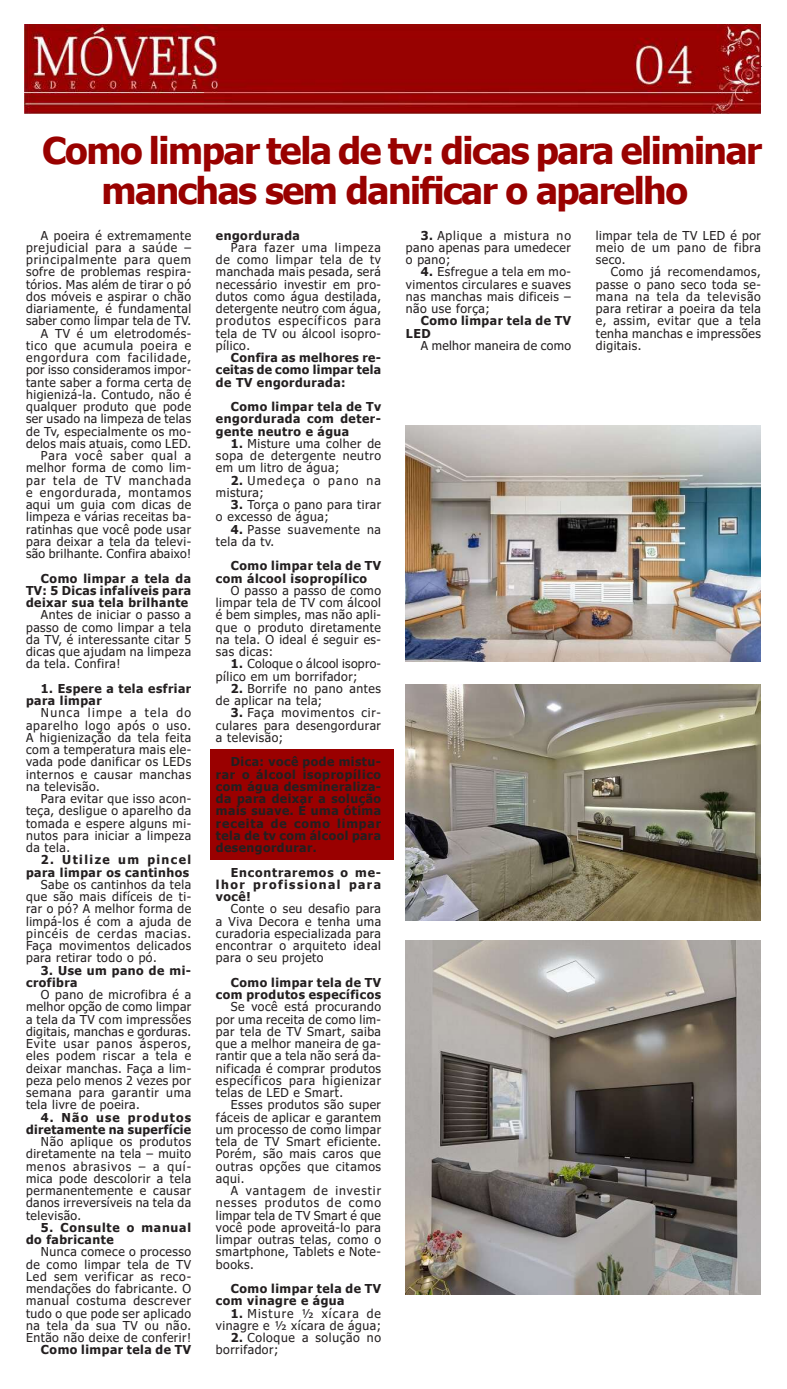
<style>
.page{position:relative;width:787px;height:1389px;background:#fff}
.page>*{position:absolute;margin:0;border:0;box-sizing:border-box;transform-origin:0 0}
.t1{font:700 36.75px/40.2px "Tahoma";letter-spacing:-.04em;color:#990100;text-align:center}
.t2{font:12.25px/12.2px "Tahoma";letter-spacing:.04em;color:#231f20;text-align:justify}
.t3{font:700 12.25px/12.2px "Tahoma";letter-spacing:.04em;color:#231f20;text-align:justify}
.t4{font:700 12.25px/12.2px "Tahoma";letter-spacing:.065em;color:#231f20}
.t5{font:12.25px/12.2px "Tahoma";letter-spacing:.06em;color:#231f20}
.t6{font:12.25px/12.2px "Tahoma";letter-spacing:.1em;color:#231f20}
.s1{font-weight:700}
</style>
<div class="page">
<img style="left:25px;top:25px;width:735px;height:89px">
<div style="left:210px;top:749px;width:183px;height:111px;background:#9a0000"></div>
<img style="left:406px;top:425px;width:354px;height:236px">
<img style="left:406px;top:685px;width:354px;height:235px">
<img style="left:406px;top:940px;width:354px;height:355px">
<h1 class="t1" style="left:42px;top:132px;width:721px">Como limpar tela de tv: dicas para eliminar manchas sem danificar o aparelho</h1>
<p class="t2" style="left:26px;top:230px;width:166px;text-align:right">A poeira é extremamente prejudicial para a saúde – principalmente para quem sofre de problemas respira&shy;tórios. Mas além de tirar o pó dos móveis e aspirar o chão diariamente, é fundamental saber como limpar tela de TV.<br>A TV é um eletrodomés&shy;tico que acumula poeira e engordura com facilidade, por isso consideramos impor&shy;tante saber a forma certa de higienizá-la. Contudo, não é qualquer produto que pode ser usado na limpeza de telas de Tv, especialmente os mo&shy;delos mais atuais, como LED.<br>Para você saber qual a melhor forma de como lim&shy;par tela de TV manchada e engordurada, montamos aqui um guia com dicas de limpeza e várias receitas ba&shy;ratinhas que você pode usar para deixar a tela da televi&shy;são brilhante. Confira abaixo!</p>
<p class="t3" style="left:26px;top:573px;width:166px;text-indent:15px">Como limpar a tela da TV: 5 Dicas infalíveis para deixar sua tela brilhante</p>
<p class="t2" style="left:26px;top:609px;width:166px;text-indent:15px">Antes de iniciar o passo a passo de como limpar a tela da TV, é interessante citar 5 dicas que ajudam na limpeza da tela. Confira!</p>
<p class="t3" style="left:26px;top:683px;width:166px;text-indent:15px">1. Espere a tela esfriar para limpar</p>
<p class="t2" style="left:26px;top:707px;width:166px;text-indent:15px">Nunca limpe a tela do aparelho logo após o uso.<br>A higienização da tela feita com a temperatura mais ele&shy;vada pode danificar os LEDs internos e causar manchas na televisão.</p>
<p class="t2" style="left:26px;top:793px;width:166px;text-indent:15px">Para evitar que isso acon&shy;teça, desligue o aparelho da tomada e espere alguns mi&shy;nutos para iniciar a limpeza da tela.</p>
<p class="t3" style="left:26px;top:854px;width:166px;text-align:right">2. Utilize um pincel para limpar os cantinhos</p>
<p class="t2" style="left:26px;top:879px;width:166px;text-indent:15px">Sabe os cantinhos da tela que são mais difíceis de ti&shy;rar o pó? A melhor forma de limpá-los é com a ajuda de pincéis de cerdas macias.<br>Faça movimentos delicados para retirar todo o pó.</p>
<p class="t3" style="left:26px;top:965px;width:166px;text-indent:15px">3. Use um pano de mi&shy;crofibra</p>
<p class="t2" style="left:26px;top:989px;width:166px;text-indent:15px">O pano de microfibra é a melhor opção de como limpar a tela da TV com impressões digitais, manchas e gorduras.<br>Evite usar panos ásperos, eles podem riscar a tela e deixar manchas. Faça a lim&shy;peza pelo menos 2 vezes por semana para garantir uma tela livre de poeira.</p>
<p class="t3" style="left:26px;top:1112px;width:166px;text-align:right">4. Não use produtos diretamente na superfície</p>
<p class="t2" style="left:26px;top:1136px;width:166px;text-indent:15px">Não aplique os produtos diretamente na tela – muito menos abrasivos – a quí&shy;mica pode descolorir a tela permanentemente e causar danos irreversíveis na tela da televisão.</p>
<p class="t4" style="left:26px;top:1222px;width:166px;text-indent:15px">5. Consulte o manual do fabricante</p>
<p class="t2" style="left:26px;top:1246px;width:166px;text-indent:15px">Nunca comece o processo de como limpar tela de TV Led sem verificar as reco&shy;mendações do fabricante. O manual costuma descrever tudo o que pode ser aplicado na tela da sua TV ou não.<br>Então não deixe de conferir!</p>
<p class="t3" style="left:41px;top:1344px;width:152px">Como limpar tela de TV</p>
<p class="t2" style="left:595px;top:230px;width:166px">limpar tela de TV LED é por meio de um pano de fibra seco.</p>
<p class="t2" style="left:595px;top:266px;width:166px;text-indent:15px">Como já recomendamos, passe o pano seco toda se&shy;mana na tela da televisão para retirar a poeira da tela e, assim, evitar que a tela tenha manchas e impressões digitais.</p>
<p class="t2" style="left:406px;top:230px;width:166px;text-indent:15px"><span class="s1">3.</span> Aplique a mistura no pano apenas para umedecer o pano;</p>
<p class="t2" style="left:406px;top:266px;width:166px;text-indent:15px"><span class="s1">4.</span> Esfregue a tela em mo&shy;vimentos circulares e suaves nas manchas mais dificeis – não use força;</p>
<p class="t3" style="left:406px;top:315px;width:166px;text-indent:15px">Como limpar tela de TV<br>LED</p>
<p class="t2" style="left:420px;top:340px;width:152px">A melhor maneira de como</p>
<p class="t3" style="left:216px;top:230px;width:85px">engordurada</p>
<p class="t2" style="left:216px;top:242px;width:166px;text-indent:15px">Para fazer uma limpeza de como limpar tela de tv manchada mais pesada, será necessário investir em pro&shy;dutos como água destilada, detergente neutro com água, produtos específicos para tela de TV ou álcool isopro&shy;pílico.</p>
<p class="t3" style="left:216px;top:352px;width:166px;text-indent:15px">Confira as melhores re&shy;ceitas de como limpar tela de TV engordurada:</p>
<p class="t3" style="left:216px;top:401px;width:166px;text-indent:15px">Como limpar tela de Tv engordurada com deter&shy;gente neutro e água</p>
<p class="t2" style="left:216px;top:438px;width:166px;text-indent:15px"><span class="s1">1.</span> Misture uma colher de sopa de detergente neutro em um litro de água;</p>
<p class="t6" style="left:216px;top:475px;width:166px;text-indent:15px"><span class="s1">2.</span> Umedeça o pano na mistura;</p>
<p class="t2" style="left:216px;top:499px;width:166px;text-indent:15px"><span class="s1">3.</span> Torça o pano para tirar o excesso de água;</p>
<p class="t5" style="left:216px;top:524px;width:166px;text-indent:15px"><span class="s1">4.</span> Passe suavemente na tela da tv.</p>
<p class="t3" style="left:216px;top:560px;width:166px;text-indent:15px">Como limpar tela de TV com álcool isopropílico</p>
<p class="t2" style="left:216px;top:585px;width:166px;text-indent:15px">O passo a passo de como limpar tela de TV com álcool é bem simples, mas não apli&shy;que o produto diretamente na tela. O ideal é seguir es&shy;sas dicas:</p>
<p class="t2" style="left:216px;top:658px;width:166px;text-indent:15px"><span class="s1">1.</span> Coloque o álcool isopro&shy;pílico em um borrifador;</p>
<p class="t2" style="left:216px;top:683px;width:166px;text-indent:15px"><span class="s1">2.</span> Borrife no pano antes de aplicar na tela;</p>
<p class="t2" style="left:216px;top:707px;width:166px;text-indent:15px"><span class="s1">3.</span> Faça movimentos cir&shy;culares para desengordurar a televisão;</p>
<p class="t3" style="left:216px;top:756px;width:166px;text-indent:15px">Dica: você pode mistu&shy;rar o álcool isopropílico com água desmineraliza&shy;da para deixar a solução mais suave. É uma ótima receita de como limpar tela de tv com álcool para desengordurar.</p>
<p class="t3" style="left:216px;top:867px;width:166px;text-indent:15px">Encontraremos o me&shy;lhor profissional para você!</p>
<p class="t2" style="left:216px;top:903px;width:166px;text-indent:15px">Conte o seu desafio para a Viva Decora e tenha uma curadoria especializada para encontrar o arquiteto ideal para o seu projeto</p>
<p class="t3" style="left:216px;top:977px;width:166px;text-align:right">Como limpar tela de TV com produtos específicos</p>
<p class="t2" style="left:216px;top:1001px;width:166px;text-indent:15px">Se você está procurando por uma receita de como lim&shy;par tela de TV Smart, saiba que a melhor maneira de ga&shy;rantir que a tela não será da&shy;nificada é comprar produtos específicos para higienizar telas de LED e Smart.</p>
<p class="t2" style="left:216px;top:1099px;width:166px;text-indent:15px">Esses produtos são super fáceis de aplicar e garantem um processo de como limpar tela de TV Smart eficiente.<br>Porém, são mais caros que outras opções que citamos aqui.</p>
<p class="t2" style="left:216px;top:1185px;width:166px;text-indent:15px">A vantagem de investir nesses produtos de como limpar tela de TV Smart é que você pode aproveitá-lo para limpar outras telas, como o smartphone, Tablets e Note&shy;books.</p>
<p class="t3" style="left:216px;top:1283px;width:166px;text-indent:15px">Como limpar tela de TV com vinagre e água</p>
<p class="t2" style="left:216px;top:1308px;width:166px;text-align:right"><span class="s1">1.</span> Misture ½ xícara de vinagre e ½ xícara de água;</p>
<p class="t2" style="left:216px;top:1332px;width:166px;text-indent:15px"><span class="s1">2.</span> Coloque a solução no borrifador;</p>
</div>
